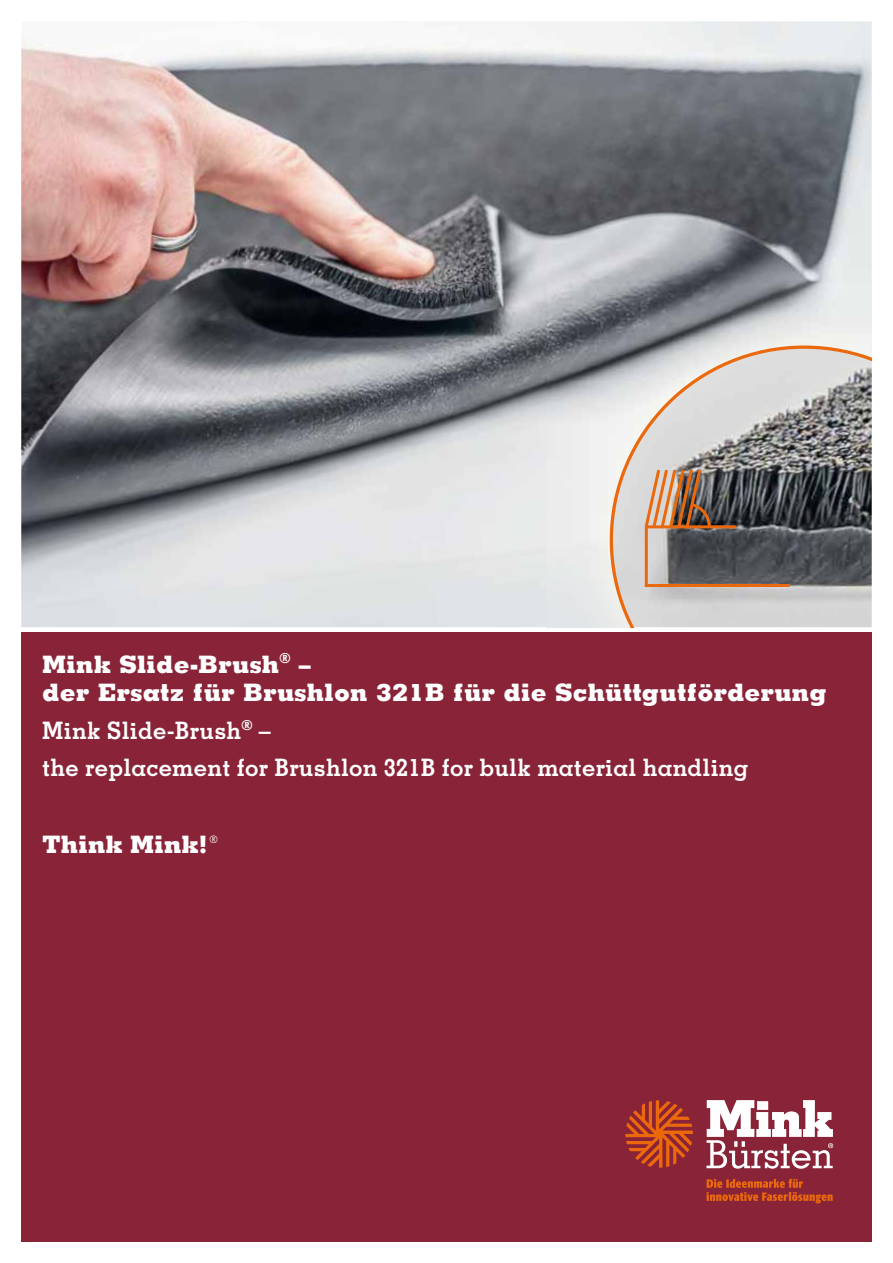
<style>
.page{position:relative;width:893px;height:1263px;background:#fff}
.page>*{position:absolute;margin:0;border:0;box-sizing:border-box;transform-origin:0 0}
.t1{font:800 24px/28px "Memphis LT Std";letter-spacing:.01em;color:#fff}
.t2{font:700 24px/36.6px "Memphis LT Std";letter-spacing:.01em;color:#fff}
.t3{font:300 condensed 10.5px "Formata";color:#fff}
</style>
<div class="page">
<img style="left:21px;top:21px;width:851px;height:606px">
<img style="left:547px;top:283px;width:325px;height:344px">
<svg style="left:610px;top:345px;width:262px;height:282px;background:#b1aeac"></svg>
<svg style="left:643px;top:466px;width:150px;height:122px;background:#72665f"></svg>
<div style="left:21px;top:632px;width:851px;height:610px;background:#892337"></div>
<svg style="left:625px;top:1100px;width:68px;height:68px"></svg>
<svg style="left:706px;top:1100px;width:127px;height:69px"></svg>
<svg style="left:706px;top:1179px;width:127px;height:24px"></svg>
<p class="t1" style="left:42px;top:650px;width:786px">Mink Slide-Brush<sup>®</sup> –<br>der Ersatz für Brushlon 321B für die Schüttgutförderung</p>
<p class="t2" style="left:42px;top:712px;width:708px">Mink Slide-Brush<sup>®</sup> –<br>the replacement for Brushlon 321B for bulk material handling</p>
<p class="t1" style="left:42px;top:830px;width:167px">Think Mink!</p>
<p class="t3" style="left:209px;top:833px;width:10px">®</p>
</div>
